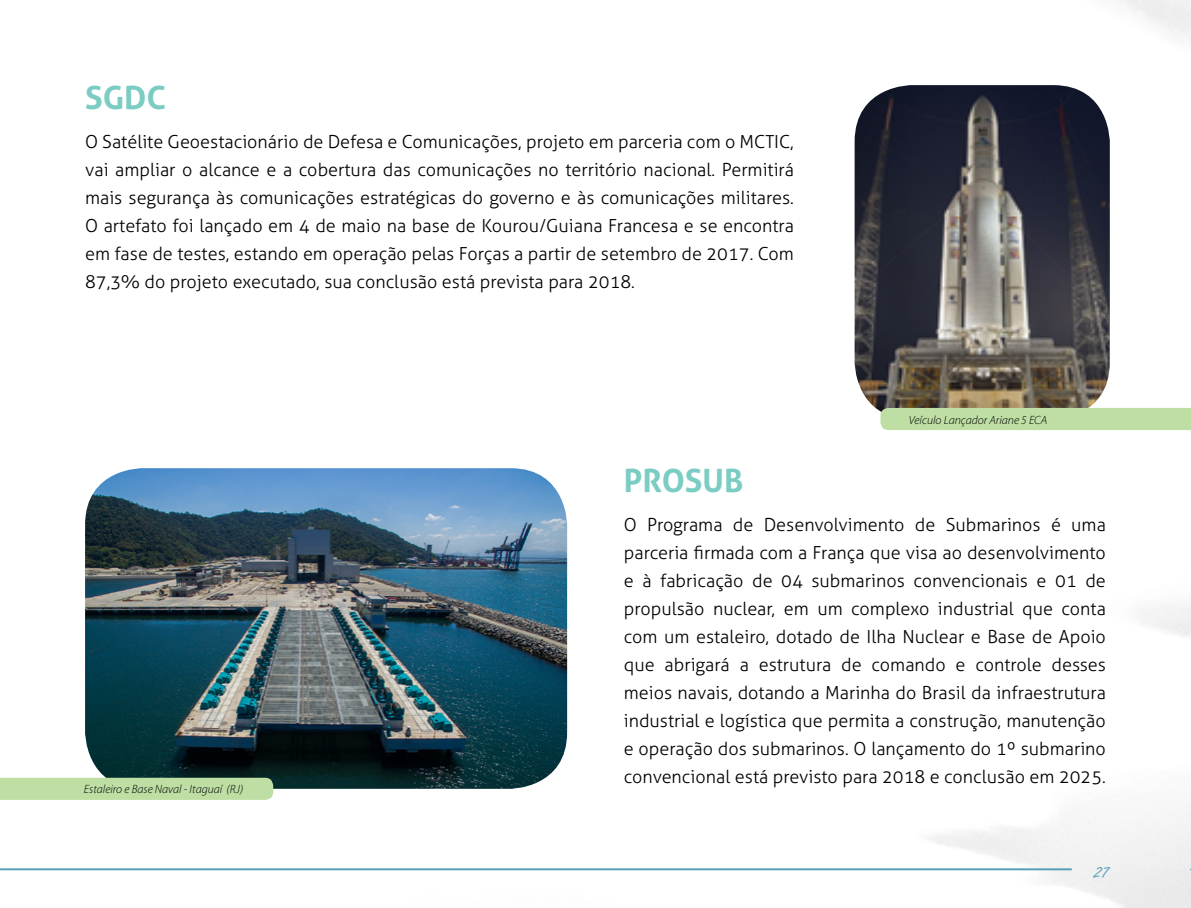
<style>
.page{position:relative;width:1191px;height:908px;background:#fff}
.page>*{position:absolute;margin:0;border:0;box-sizing:border-box;transform-origin:0 0}
.t1{font:700 32px "Aller";color:#7bccc3}
.t2{font:22px "Freestyle Script";color:#57a0b7}
.t3{font:300 18px/28px "Aller";color:#000;text-align:justify}
.t4{font:italic 300 12px "Myriad Pro";color:#000}
</style>
<div class="page">
<hr style="left:0;top:867px;width:1071px;height:2px;background:#57a0b7">
<img style="left:854px;top:85px;width:255px;height:326px">
<img style="left:85px;top:468px;width:482px;height:320px">
<div style="left:880px;top:408px;width:311px;height:22px;background:#bedea3"></div>
<div style="left:0;top:777px;width:273px;height:22px;background:#bedea3"></div>
<h1 class="t1" style="left:85px;top:78px;width:83px">SGDC</h1>
<p class="t3" style="left:85px;top:128px;width:710px">O Satélite Geoestacionário de Defesa e Comunicações, projeto em parceria com o MCTIC, vai ampliar o alcance e a cobertura das comunicações no território nacional. Permitirá mais segurança às comunicações estratégicas do governo e às comunicações militares.<br>O artefato foi lançado em 4 de maio na base de Kourou/Guiana Francesa e se encontra em fase de testes, estando em operação pelas Forças a partir de setembro de 2017. Com 87,3% do projeto executado, sua conclusão está prevista para 2018.</p>
<p class="t4" style="left:909px;top:413px;width:140px">Veículo Lançador Ariane 5 ECA</p>
<p class="t4" style="left:84px;top:782px;width:161px">Estaleiro e Base Naval - Itaguaí (RJ)</p>
<h1 class="t1" style="left:624px;top:460px;width:121px">PROSUB</h1>
<p class="t3" style="left:624px;top:510px;width:483px">O Programa de Desenvolvimento de Submarinos é uma parceria firmada com a França que visa ao desenvolvimento e à fabricação de 04 submarinos convencionais e 01 de propulsão nuclear, em um complexo industrial que conta com um estaleiro, dotado de Ilha Nuclear e Base de Apoio que abrigará a estrutura de comando e controle desses meios navais, dotando a Marinha do Brasil da infraestrutura industrial e logística que permita a construção, manutenção e operação dos submarinos. O lançamento do 1º submarino convencional está previsto para 2018 e conclusão em 2025.</p>
<p class="t2" style="left:1094px;top:859px;width:17px">27</p>
</div>
